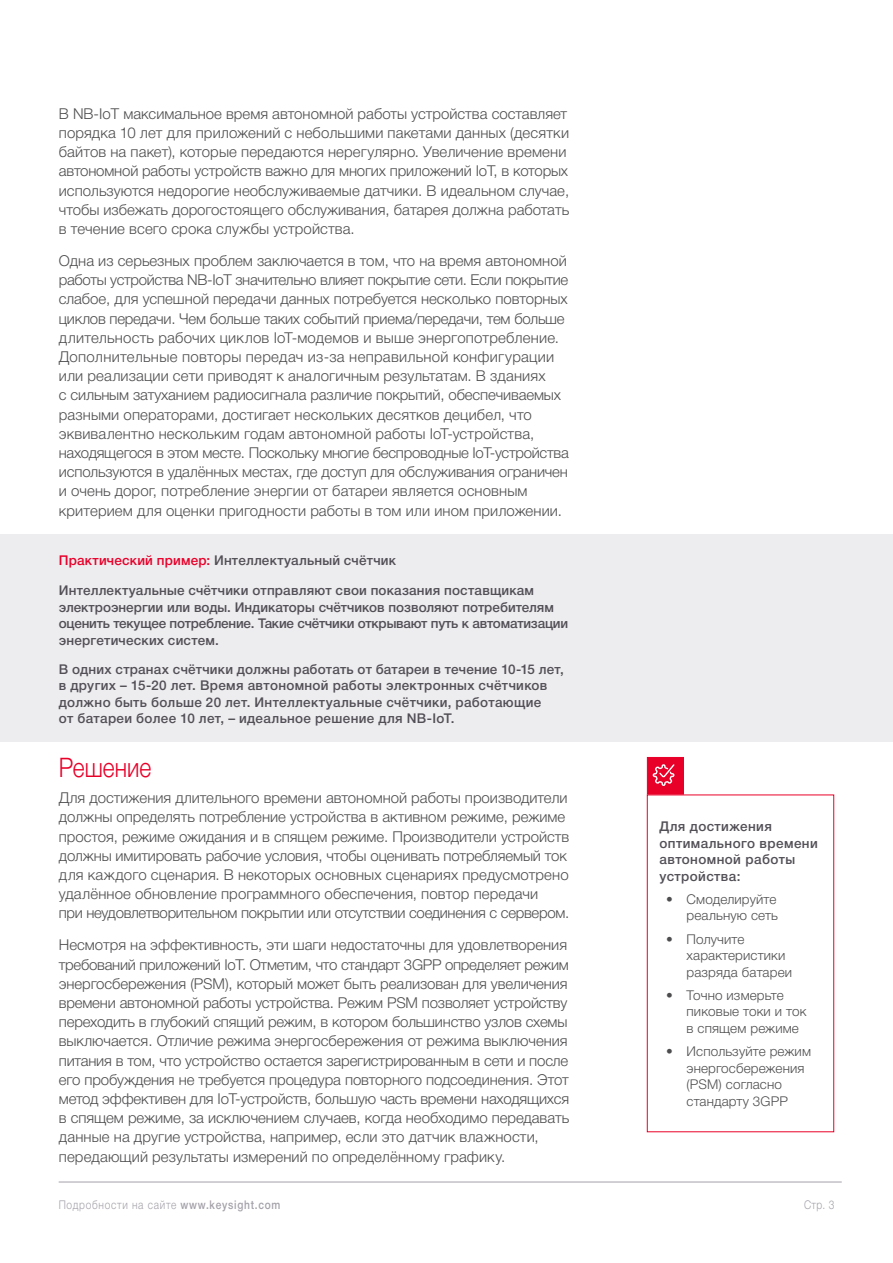
<style>
.page{position:relative;width:893px;height:1263px;background:#fff}
.page>*{position:absolute;margin:0;border:0;box-sizing:border-box;transform-origin:0 0}
.t1{font:300 27px "Helvetica Neue Cyr";color:#e90029;scale:.85 1}
.t2{font:300 15px/19.2px "Helvetica Neue Cyr";letter-spacing:-.005em;color:#4d4d4f}
.t3{font:500 13.5px/16.5px "Helvetica Neue Cyr";letter-spacing:.015em;color:#524f56}
.t4{font:300 13.5px/16.5px "Helvetica Neue Cyr";letter-spacing:.01em;color:#4d4d4f}
.t5{font:300 12px "Helvetica Neue Cyr";letter-spacing:.07em;color:#a4a1a9;scale:.85 1}
.s1{color:#e8002a}
.s2{font-weight:500}
</style>
<div class="page">
<hr style="left:59px;top:1182px;width:783px;height:1px;background:#a4a1a9">
<div style="left:0;top:534px;width:893px;height:208px;background:#edecee"></div>
<div style="left:647px;top:794px;width:187px;height:338px;border:1px solid #e90029"></div>
<div style="left:647px;top:757px;width:37px;height:37px;background:#e90029"></div>
<svg style="left:652px;top:764px;width:23px;height:22px"></svg>
<p class="t2" style="left:59px;top:104px;width:512px">В NB-IoT максимальное время автономной работы устройства составляет порядка 10 лет для приложений с небольшими пакетами данных (десятки байтов на пакет), которые передаются нерегулярно. Увеличение времени автономной работы устройств важно для многих приложений IoT, в которых используются недорогие необслуживаемые датчики. В идеальном случае, чтобы избежать дорогостоящего обслуживания, батарея должна работать в течение всего срока службы устройства.</p>
<p class="t2" style="left:59px;top:251px;width:511px">Одна из серьезных проблем заключается в том, что на время автономной работы устройства NB-IoT значительно влияет покрытие сети. Если покрытие слабое, для успешной передачи данных потребуется несколько повторных циклов передачи. Чем больше таких событий приема/передачи, тем больше длительность рабочих циклов IoT-модемов и выше энергопотребление.<br>Дополнительные повторы передач из-за неправильной конфигурации или реализации сети приводят к аналогичным результатам. В зданиях<br>с сильным затуханием радиосигнала различие покрытий, обеспечиваемых разными операторами, достигает нескольких десятков децибел, что эквивалентно нескольким годам автономной работы IoT-устройства, находящегося в этом месте. Поскольку многие беспроводные IoT-устройства используются в удалённых местах, где доступ для обслуживания ограничен и очень дорог, потребление энергии от батареи является основным критерием для оценки пригодности работы в том или ином приложении.</p>
<p class="t3" style="left:59px;top:552px;width:339px"><span class="s1">Практический пример:</span> Интеллектуальный счётчик</p>
<p class="t3" style="left:59px;top:582px;width:511px">Интеллектуальные счётчики отправляют свои показания поставщикам электроэнергии или воды. Индикаторы счётчиков позволяют потребителям оценить текущее потребление. Такие счётчики открывают путь к автоматизации энергетических систем.</p>
<p class="t3" style="left:59px;top:661px;width:506px">В одних странах счётчики должны работать от батареи в течение 10-15 лет, в других – 15-20 лет. Время автономной работы электронных счётчиков должно быть больше 20 лет. Интеллектуальные счётчики, работающие<br>от батареи более 10 лет, – идеальное решение для NB-IoT.</p>
<h1 class="t1" style="left:59px;top:753px;width:110px">Решение</h1>
<p class="t2" style="left:59px;top:788px;width:512px">Для достижения длительного времени автономной работы производители должны определять потребление устройства в активном режиме, режиме простоя, режиме ожидания и в спящем режиме. Производители устройств должны имитировать рабочие условия, чтобы оценивать потребляемый ток для каждого сценария. В некоторых основных сценариях предусмотрено удалённое обновление программного обеспечения, повтор передачи<br>при неудовлетворительном покрытии или отсутствии соединения с сервером.</p>
<p class="t2" style="left:59px;top:936px;width:512px">Несмотря на эффективность, эти шаги недостаточны для удовлетворения требований приложений IoT. Отметим, что стандарт 3GPP определяет режим энергосбережения (PSM), который может быть реализован для увеличения времени автономной работы устройства. Режим PSM позволяет устройству переходить в глубокий спящий режим, в котором большинство узлов схемы выключается. Отличие режима энергосбережения от режима выключения питания в том, что устройство остается зарегистрированным в сети и после его пробуждения не требуется процедура повторного подсоединения. Этот метод эффективен для IoT-устройств, большую часть времени находящихся в спящем режиме, за исключением случаев, когда необходимо передавать данные на другие устройства, например, если это датчик влажности, передающий результаты измерений по определённому графику.</p>
<p class="t3" style="left:660px;top:818px;width:160px">Для достижения оптимального времени автономной работы устройства:</p>
<p class="t4" style="left:666px;top:891px;width:113px;text-align:right">• Смоделируйте реальную сеть</p>
<p class="t4" style="left:687px;top:931px;width:107px;text-indent:-20px">• Получите характеристики разряда батареи</p>
<p class="t4" style="left:687px;top:987px;width:121px;text-indent:-20px">• Точно измерьте пиковые токи и ток в спящем режиме</p>
<p class="t4" style="left:687px;top:1043px;width:126px;text-indent:-20px">• Используйте режим энергосбережения (PSM) согласно стандарту 3GPP</p>
<p class="t5" style="left:59px;top:1198px;width:262px">Подробности на сайте <span class="s2">www.keysight.com</span></p>
<p class="t5" style="left:804px;top:1198px;width:37px">Стр. 3</p>
</div>
